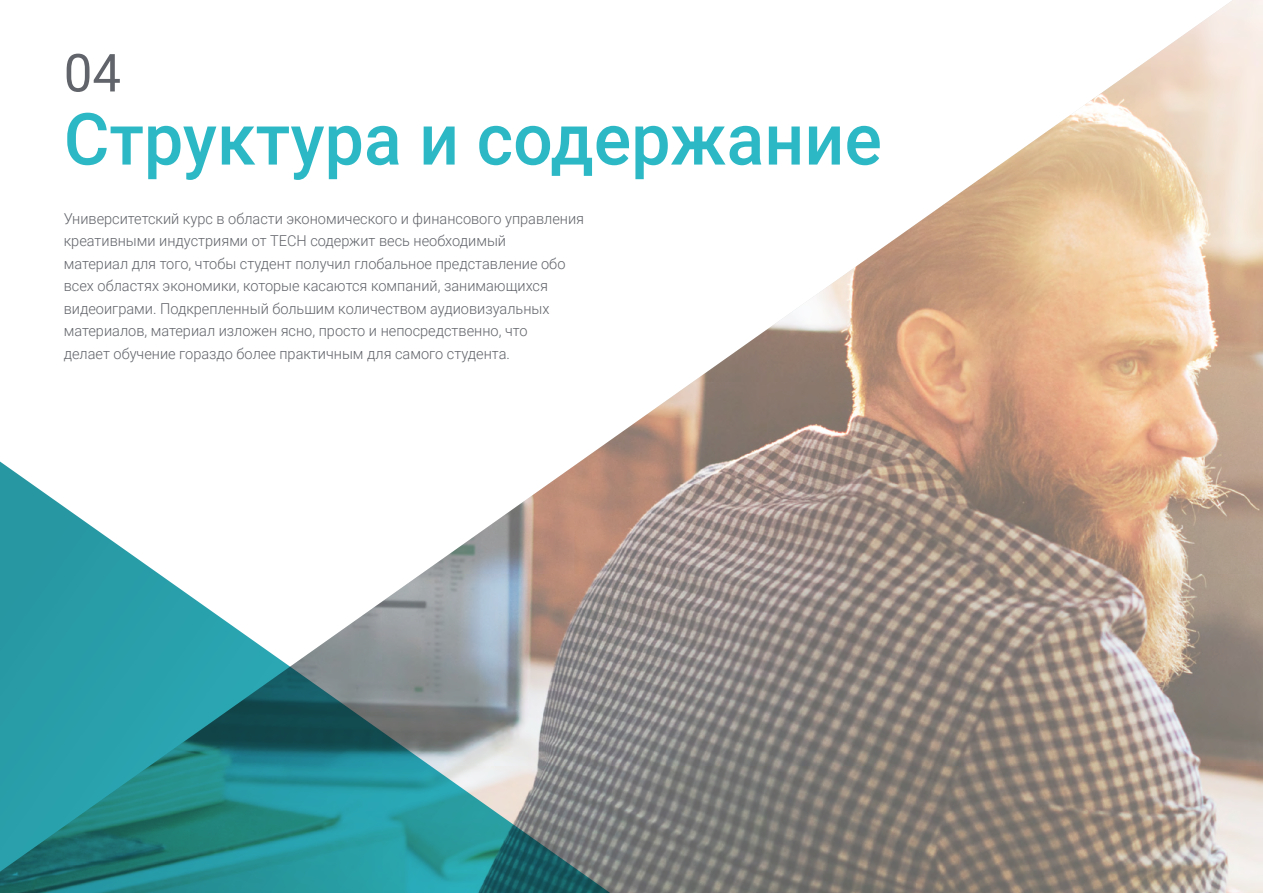
<style>
.page{position:relative;width:1263px;height:893px;background:#fff}
.page>*{position:absolute;margin:0;border:0;box-sizing:border-box;transform-origin:0 0}
.t1{font:500 72px "Roboto";color:#2db8c5}
.t2{font:52.5px "Roboto";color:#61646a}
.t3{font:300 15px/22.5px "Roboto";color:#61646a}
</style>
<div class="page">
<img style="left:602px;top:0;width:661px;height:893px">
<svg style="left:0;top:446px;width:640px;height:447px"></svg>
<h2 class="t2" style="left:64px;top:36px;width:59px">04</h2>
<h1 class="t1" style="left:64px;top:89px;width:820px">Структура и содержание</h1>
<p class="t3" style="left:64px;top:207px;width:522px">Университетский курс в области экономического и финансового управления креативными индустриями от TECH содержит весь необходимый<br>материал для того, чтобы студент получил глобальное представление обо всех областях экономики, которые касаются компаний, занимающихся видеоиграми. Подкрепленный большим количеством аудиовизуальных материалов, материал изложен ясно, просто и непосредственно, что<br>делает обучение гораздо более практичным для самого студента.</p>
</div>
